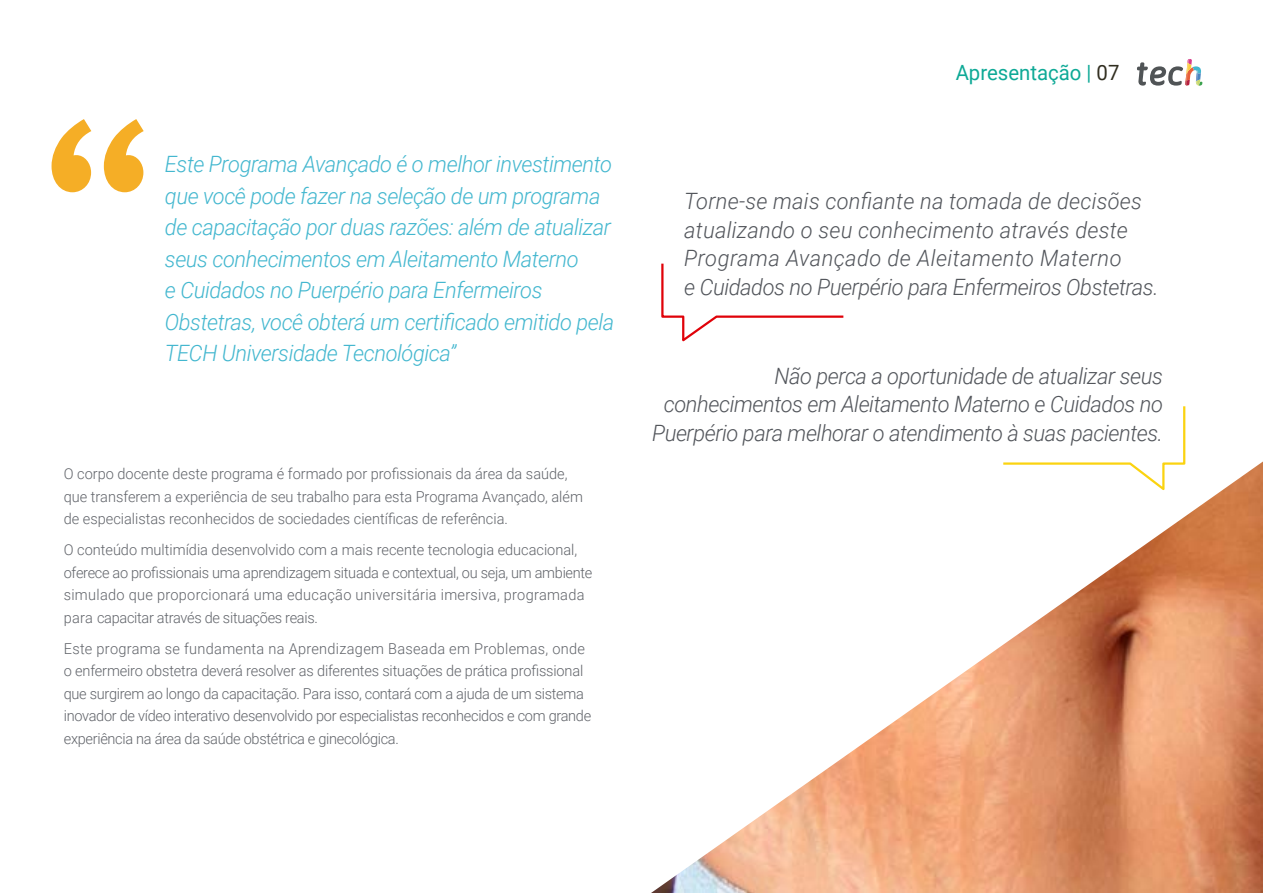
<style>
.page{position:relative;width:1263px;height:893px;background:#fff}
.page>*{position:absolute;margin:0;border:0;box-sizing:border-box;transform-origin:0 0}
.t1{font:italic 300 22.5px/31.5px "Roboto";letter-spacing:-.02em;color:#43b7cf}
.t2{font:italic 300 22.5px/28.5px "Roboto";letter-spacing:.01em;color:#52555b}
.t3{font:italic 300 22.5px/28.5px "Roboto";letter-spacing:-.02em;color:#52555b;text-align:right}
.t4{font:21px "Roboto";color:#0ea996}
.t5{font:300 15px/22.5px "Roboto";letter-spacing:-.01em;color:#61646a}
.s1{color:#312e20}
</style>
<div class="page">
<svg style="left:1183px;top:406px;width:3px;height:55px"></svg>
<svg style="left:661px;top:263px;width:183px;height:79px"></svg>
<img style="left:651px;top:461px;width:612px;height:432px">
<svg style="left:1137px;top:59px;width:65px;height:27px"></svg>
<svg style="left:52px;top:119px;width:92px;height:73px"></svg>
<p class="t1" style="left:165px;top:148px;width:451px">Este Programa Avançado é o melhor investimento que você pode fazer na seleção de um programa de capacitação por duas razões: além de atualizar seus conhecimentos em Aleitamento Materno<br>e Cuidados no Puerpério para Enfermeiros Obstetras, você obterá um certificado emitido pela TECH Universidade Tecnológica”</p>
<p class="t5" style="left:64px;top:462px;width:521px">O corpo docente deste programa é formado por profissionais da área da saúde, que transferem a experiência de seu trabalho para esta Programa Avançado, além de especialistas reconhecidos de sociedades científicas de referência.</p>
<p class="t5" style="left:64px;top:538px;width:530px">O conteúdo multimídia desenvolvido com a mais recente tecnologia educacional, oferece ao profissionais uma aprendizagem situada e contextual, ou seja, um ambiente simulado que proporcionará uma educação universitária imersiva, programada para capacitar através de situações reais.</p>
<p class="t5" style="left:64px;top:636px;width:529px">Este programa se fundamenta na Aprendizagem Baseada em Problemas, onde o enfermeiro obstetra deverá resolver as diferentes situações de prática profissional que surgirem ao longo da capacitação. Para isso, contará com a ajuda de um sistema inovador de vídeo interativo desenvolvido por especialistas reconhecidos e com grande experiência na área da saúde obstétrica e ginecológica.</p>
<h2 class="t4" style="left:956px;top:57px;width:165px">Apresentação | <span class="s1">07</span></h2>
<h1 class="t2" style="left:684px;top:186px;width:476px">Torne-se mais confiante na tomada de decisões atualizando o seu conhecimento através deste Programa Avançado de Aleitamento Materno<br>e Cuidados no Puerpério para Enfermeiros Obstetras.</h1>
<h1 class="t3" style="left:652px;top:361px;width:512px">Não perca a oportunidade de atualizar seus conhecimentos em Aleitamento Materno e Cuidados no<br>Puerpério para melhorar o atendimento à suas pacientes.</h1>
</div>
